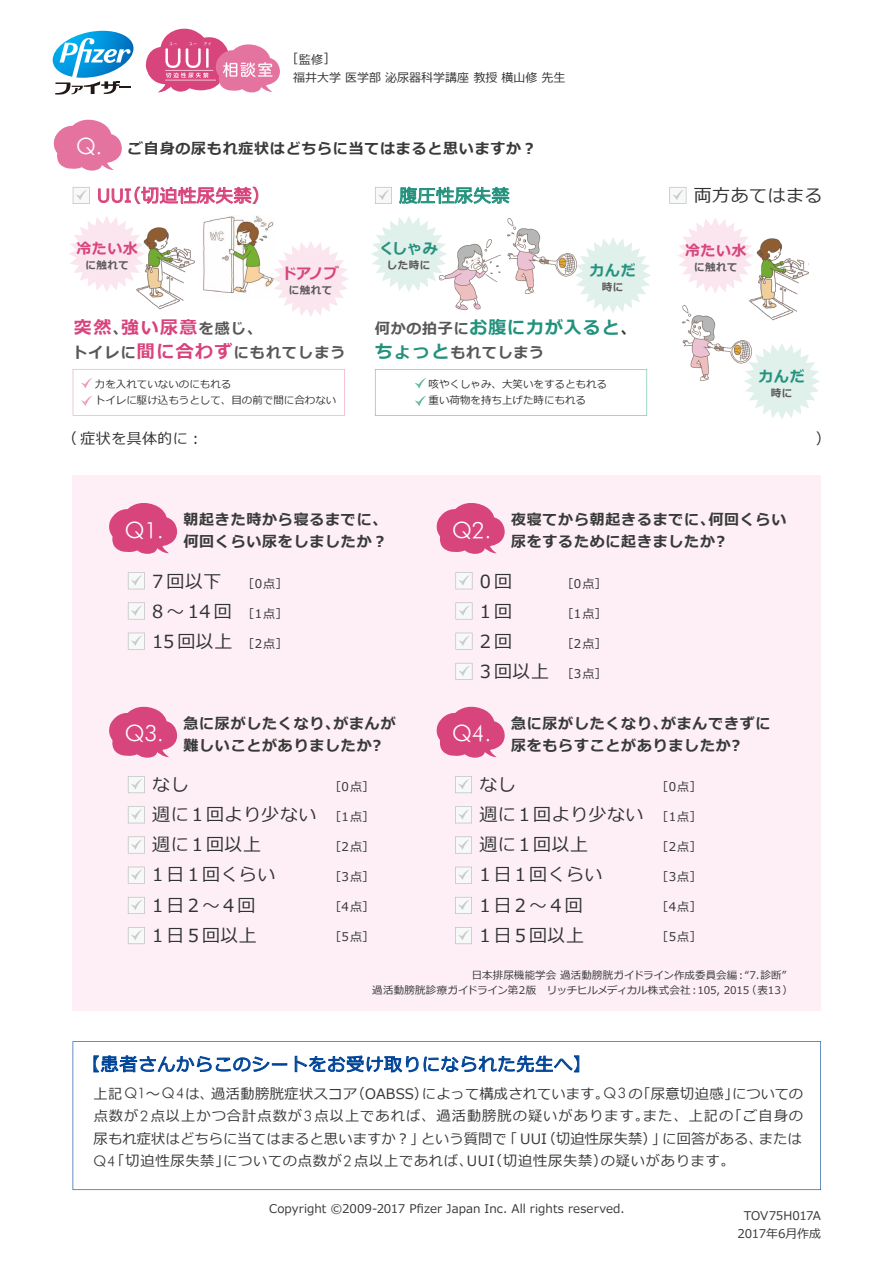
<style>
.page{position:relative;width:893px;height:1263px;background:#fff}
.page>*{position:absolute;margin:0;border:0;box-sizing:border-box;transform-origin:0 0}
.t1{font:18px/30px "Meiryo";letter-spacing:.025em;color:#323333}
.t2{font:18px "Meiryo";letter-spacing:.05em;color:#004498}
.t3{font:700 18px "Meiryo";letter-spacing:.05em;color:#23927d}
.t4{font:18px "Meiryo";letter-spacing:.025em;color:#d8447c}
.t5{font:700 18px "Meiryo";letter-spacing:.075em;color:#d8437c}
.t6{font:18px "Meiryo";letter-spacing:.025em;color:#23927d}
.t7{font:700 15px/22.5px "Meiryo";letter-spacing:.05em;color:#383939}
.t8{font:700 15px "Meiryo";letter-spacing:.075em;color:#595757}
.t9{font:700 15px "Meiryo";letter-spacing:.03em;color:#d8447c}
.t10{font:700 15px "Meiryo";letter-spacing:.05em;color:#23927d}
.t11{font:14.25px/22.5px "Meiryo";letter-spacing:.05em;color:#383939;text-align:justify}
.t12{font:12px "Meiryo";letter-spacing:.075em;color:#323333}
.t13{font:12px/18px "Meiryo";color:#383939;text-align:center}
.t14{font:12px/18.8px "Meiryo";color:#323333}
.t15{font:10.5px/15px "Meiryo";letter-spacing:.005em;color:#383939}
.t16{font:10.5px/16.5px "Meiryo";color:#323333}
.t17{font:700 10.5px "Meiryo";letter-spacing:.05em;color:#595757}
.s1{font-family:"Futura";font-weight:400;font-style:italic;font-size:22.5px;color:#fff}
.s2{font-size:15px;color:#595757}
.s3{font-size:18px;color:#d8437c}
.s4{font-size:15px;color:#383939}
.s5{font-size:18px;color:#23927d}
.s6{font-family:"Futura";font-style:italic;font-size:14.55px}
.s7{font-family:"Koz Go Pr 6 N"}
</style>
<div class="page">
<div style="left:72px;top:475px;width:749px;height:536px;background:#fdeff5"></div>
<svg style="left:53px;top:31px;width:80px;height:64px"></svg>
<svg style="left:145px;top:28px;width:135px;height:65px"></svg>
<svg style="left:53px;top:119px;width:69px;height:52px"></svg>
<svg style="left:109px;top:503px;width:68px;height:51px"></svg>
<svg style="left:436px;top:503px;width:69px;height:51px"></svg>
<svg style="left:109px;top:706px;width:68px;height:52px"></svg>
<svg style="left:436px;top:706px;width:69px;height:52px"></svg>
<svg style="left:73px;top:1041px;width:748px;height:149px"></svg>
<svg style="left:94px;top:1055px;width:193px;height:17px"></svg>
<svg style="left:295px;top:1055px;width:123px;height:17px"></svg>
<svg style="left:424px;top:1055px;width:155px;height:17px"></svg>
<svg style="left:98px;top:187px;width:160px;height:17px"></svg>
<svg style="left:73px;top:187px;width:17px;height:17px"></svg>
<svg style="left:399px;top:187px;width:111px;height:17px"></svg>
<svg style="left:375px;top:187px;width:17px;height:17px"></svg>
<svg style="left:669px;top:187px;width:17px;height:17px"></svg>
<svg style="left:128px;top:572px;width:17px;height:17px"></svg>
<svg style="left:128px;top:602px;width:17px;height:17px"></svg>
<svg style="left:128px;top:633px;width:17px;height:17px"></svg>
<svg style="left:128px;top:776px;width:17px;height:17px"></svg>
<svg style="left:128px;top:806px;width:17px;height:17px"></svg>
<svg style="left:128px;top:836px;width:17px;height:17px"></svg>
<svg style="left:128px;top:867px;width:17px;height:17px"></svg>
<svg style="left:128px;top:897px;width:17px;height:17px"></svg>
<svg style="left:128px;top:927px;width:17px;height:17px"></svg>
<svg style="left:455px;top:776px;width:17px;height:17px"></svg>
<svg style="left:455px;top:806px;width:17px;height:17px"></svg>
<svg style="left:455px;top:836px;width:17px;height:17px"></svg>
<svg style="left:455px;top:867px;width:17px;height:17px"></svg>
<svg style="left:455px;top:897px;width:17px;height:17px"></svg>
<svg style="left:455px;top:927px;width:17px;height:17px"></svg>
<svg style="left:455px;top:572px;width:17px;height:17px"></svg>
<svg style="left:455px;top:602px;width:17px;height:17px"></svg>
<svg style="left:455px;top:633px;width:17px;height:17px"></svg>
<svg style="left:455px;top:663px;width:17px;height:17px"></svg>
<svg style="left:73px;top:369px;width:272px;height:47px"></svg>
<img style="left:203px;top:216px;width:71px;height:77px">
<img style="left:138px;top:227px;width:57px;height:83px">
<svg style="left:69px;top:216px;width:76px;height:76px"></svg>
<svg style="left:273px;top:241px;width:75px;height:76px"></svg>
<svg style="left:375px;top:369px;width:272px;height:47px"></svg>
<svg style="left:578px;top:238px;width:73px;height:75px"></svg>
<img style="left:455px;top:239px;width:46px;height:71px">
<svg style="left:371px;top:216px;width:85px;height:86px"></svg>
<img style="left:507px;top:218px;width:71px;height:76px">
<svg style="left:534px;top:266px;width:23px;height:20px"></svg>
<img style="left:749px;top:238px;width:60px;height:83px">
<svg style="left:677px;top:218px;width:77px;height:76px"></svg>
<svg style="left:744px;top:344px;width:76px;height:75px"></svg>
<img style="left:682px;top:305px;width:70px;height:76px">
<svg style="left:708px;top:353px;width:23px;height:21px"></svg>
<p class="t14" style="left:293px;top:50px;width:274px">[監修]<br>福井大学 医学部 泌尿器科学講座 教授 横山修 先生</p>
<p class="t7" style="left:76px;top:138px;width:462px"><span class="s1">Q.</span> ご自身の尿もれ症状はどちらに当てはまると思いますか？</p>
<p class="t4" style="left:97px;top:183px;width:175px">UUI（切迫性尿失禁）</p>
<p class="t6" style="left:399px;top:183px;width:112px">腹圧性尿失禁</p>
<p class="t1" style="left:694px;top:182px;width:130px">両方あてはまる</p>
<p class="t9" style="left:77px;top:238px;width:63px">冷たい水</p>
<p class="t17" style="left:85px;top:258px;width:45px">に触れて</p>
<p class="t9" style="left:282px;top:263px;width:59px">ドアノブ</p>
<p class="t17" style="left:289px;top:283px;width:45px">に触れて</p>
<p class="t5" style="left:74px;top:315px;width:190px">突然<span class="s2">、</span>強い尿意<span class="s2">を感じ、</span></p>
<p class="t8" style="left:72px;top:342px;width:275px">トイレに<span class="s3">間に合わず</span>にもれてしまう</p>
<p class="t16" style="left:95px;top:376px;width:243px">力を入れていないのにもれる<br>トイレに駆け込もうとして、目の前で間に合わない</p>
<p class="t10" style="left:379px;top:238px;width:60px">くしゃみ</p>
<p class="t17" style="left:387px;top:258px;width:45px">した時に</p>
<p class="t10" style="left:589px;top:260px;width:48px">力んだ</p>
<p class="t17" style="left:602px;top:279px;width:23px">時に</p>
<p class="t3" style="left:375px;top:315px;width:262px"><span class="s2">何かの拍子に</span>お腹に力が入ると<span class="s4">、</span></p>
<p class="t8" style="left:375px;top:342px;width:171px"><span class="s5">ちょっと</span>もれてしまう</p>
<p class="t16" style="left:429px;top:376px;width:180px">咳やくしゃみ、大笑いをするともれる重い荷物を持ち上げた時にもれる</p>
<p class="t9" style="left:685px;top:240px;width:63px">冷たい水</p>
<p class="t17" style="left:694px;top:260px;width:45px">に触れて</p>
<p class="t10" style="left:758px;top:366px;width:48px">力んだ</p>
<p class="t17" style="left:771px;top:385px;width:23px">時に</p>
<p class="t7" style="left:125px;top:509px;width:264px;text-align:right">朝起きた時から寝るまでに、<br><sup>Q1.</sup> 何回くらい尿をしましたか？</p>
<p class="t1" style="left:152px;top:567px;width:82px">7 回以下<br>8～14回<br>15 回以上</p>
<p class="t12" style="left:243px;top:575px;width:46px">［0点］</p>
<p class="t12" style="left:243px;top:605px;width:46px">［1点］</p>
<p class="t12" style="left:243px;top:635px;width:46px">［2点］</p>
<p class="t7" style="left:125px;top:713px;width:273px;text-indent:59px">急に尿がしたくなり、がまんが<br><sup>Q3.</sup> 難しいことがありましたか？</p>
<p class="t1" style="left:152px;top:771px;width:166px">なし<br>週に 1 回より少ない週に 1 回以上<br>1日1回くらい<br>1日2～4回<br>1日5回以上</p>
<p class="t12" style="left:329px;top:779px;width:46px">［0点］</p>
<p class="t12" style="left:329px;top:809px;width:46px">［1点］</p>
<p class="t12" style="left:329px;top:839px;width:46px">［2点］</p>
<p class="t12" style="left:329px;top:869px;width:46px">［3点］</p>
<p class="t12" style="left:329px;top:899px;width:46px">［4点］</p>
<p class="t12" style="left:329px;top:929px;width:46px">［5点］</p>
<p class="t7" style="left:452px;top:509px;width:336px;text-indent:59px">夜寝てから朝起きるまでに、何回くらい<br><sup>Q2.</sup> 尿をするために起きましたか?</p>
<p class="t1" style="left:480px;top:567px;width:71px">0回<br>1回<br>2回<br>3 回以上</p>
<p class="t12" style="left:562px;top:575px;width:46px">［0点］</p>
<p class="t12" style="left:562px;top:605px;width:46px">［1点］</p>
<p class="t12" style="left:562px;top:635px;width:46px">［2点］</p>
<p class="t12" style="left:562px;top:665px;width:46px">［3点］</p>
<p class="t7" style="left:452px;top:713px;width:320px;text-indent:59px">急に尿がしたくなり、がまんできずに<br><sup>Q4.</sup> 尿をもらすことがありましたか？</p>
<p class="t1" style="left:479px;top:771px;width:166px">なし<br>週に 1 回より少ない週に 1 回以上<br>1日1回くらい<br>1日2～4回<br>1日5回以上</p>
<p class="t12" style="left:656px;top:779px;width:46px">［0点］</p>
<p class="t12" style="left:656px;top:809px;width:46px">［1点］</p>
<p class="t12" style="left:656px;top:839px;width:46px">［2点］</p>
<p class="t12" style="left:656px;top:869px;width:46px">［3点］</p>
<p class="t12" style="left:656px;top:899px;width:46px">［4点］</p>
<p class="t12" style="left:656px;top:929px;width:46px">［5点］</p>
<p class="t15" style="left:372px;top:968px;width:422px;text-indent:99px">日本排尿機能学会 過活動膀胱ガイドライン作成委員会編：“7.診断”過活動膀胱診療ガイドライン第2版　リッチヒルメディカル株式会社：105, 2015（表13 ）</p>
<p class="t2" style="left:82px;top:1052px;width:511px">【患者さんからこのシートをお受け取りになられた先生へ】</p>
<p class="t11" style="left:94px;top:1083px;width:711px">上記<span class="s6">Q1</span><span class="s7">～</span><span class="s6">Q4</span>は、過活動膀胱症状スコア（OABSS）によって構成されています。<span class="s6">Q3</span>の「尿意切迫感」についての点数が<span class="s6">2</span>点以上かつ合計点数が<span class="s6">3</span>点以上であれば、過活動膀胱の疑いがあります。また、上記の「ご自身の尿もれ症状はどちらに当てはまると思いますか？」という質問で「 UUI（切迫性尿失禁）」に回答がある、または<span class="s6">Q4</span>「切迫性尿失禁」についての点数が<span class="s6">2</span>点以上であれば、UUI（切迫性尿失禁）の疑いがあります。</p>
<p class="t13" style="left:269px;top:1200px;width:357px">Copyright ©2009-2017 Pfizer Japan Inc. All rights reserved.</p>
<p class="t13" style="left:737px;top:1207px;width:85px">TOV75H017A<br>2017年6月作成</p>
</div>
